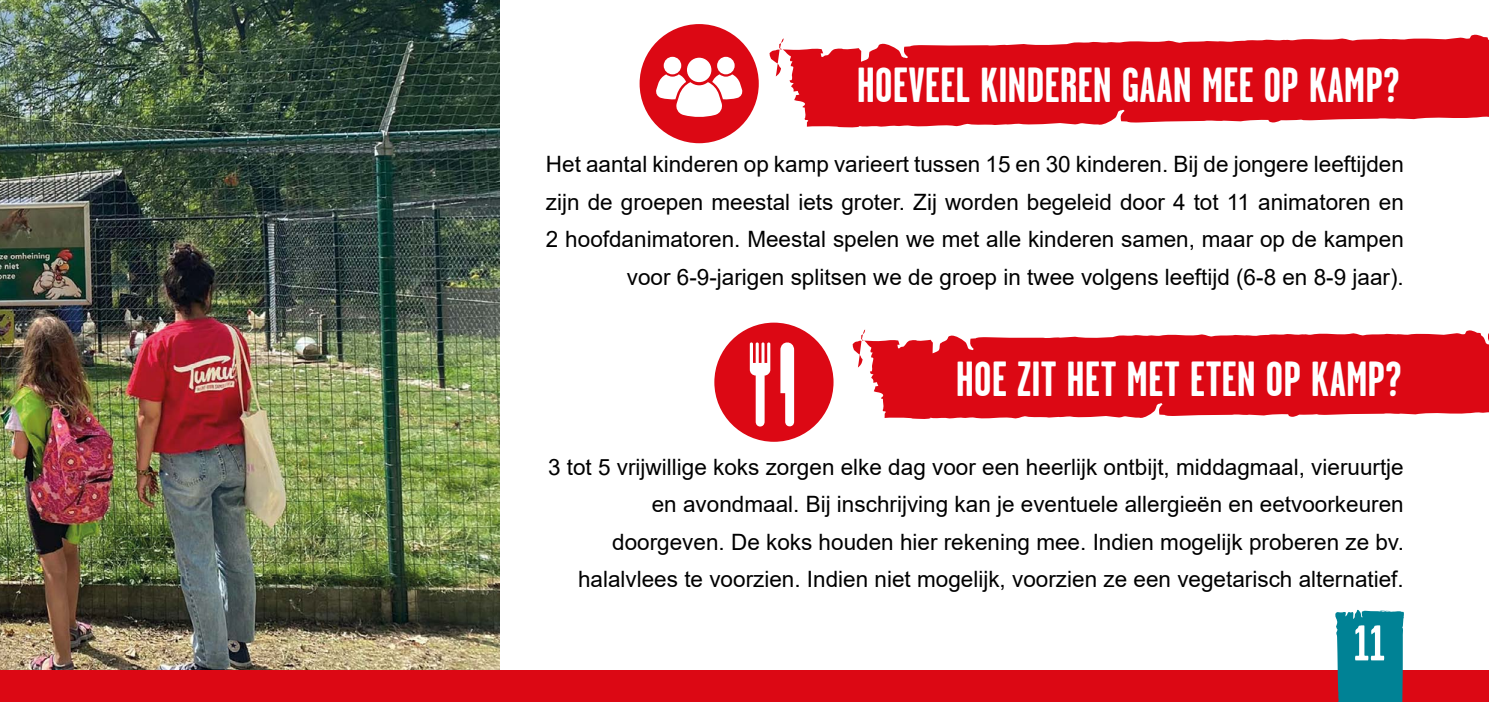
<style>
.page{position:relative;width:1489px;height:702px;background:#fff}
.page>*{position:absolute;margin:0;border:0;box-sizing:border-box;transform-origin:0 0}
.t1{font:700 50px "Garage Gothic";color:#fff}
.t2{font:700 49.25px "Garage Gothic";color:#fff}
.t3{font:22.5px/37.5px "Arial";color:#000;text-align:right}
</style>
<div class="page">
<svg style="left:769px;top:34px;width:719px;height:94px;fill:#dc0814"></svg>
<svg style="left:852px;top:329px;width:636px;height:90px;fill:#dc0814"></svg>
<img style="left:0;top:0;width:500px;height:670px">
<div style="left:0;top:670px;width:1488px;height:32px;background:#dc0814"></div>
<svg style="left:1335px;top:609px;width:68px;height:93px"></svg>
<div style="left:639px;top:24px;width:119px;height:119px;background:#dc0814;border-radius:50%"></div>
<div style="left:663px;top:57px;width:18px;height:17px;background:#fff;border-radius:50%"></div>
<div style="left:687px;top:58px;width:24px;height:24px;background:#fff;border-radius:50%"></div>
<div style="left:717px;top:57px;width:17px;height:17px;background:#fff;border-radius:50%"></div>
<svg style="left:656px;top:74px;width:87px;height:43px"></svg>
<div style="left:714px;top:322px;width:119px;height:120px;background:#dc0814;border-radius:50%"></div>
<svg style="left:749px;top:342px;width:21px;height:85px"></svg>
<svg style="left:780px;top:342px;width:14px;height:85px"></svg>
<h2 class="t2" style="left:857px;top:59px;width:544px">HOEVEEL KINDEREN GAAN MEE OP KAMP?</h2>
<p class="t3" style="left:546px;top:145px;width:859px">Het aantal kinderen op kamp varieert tussen 15 en 30 kinderen. Bij de jongere leeftijden zijn de groepen meestal iets groter. Zij worden begeleid door 4 tot 11 animatoren en 2 hoofdanimatoren. Meestal spelen we met alle kinderen samen, maar op de kampen voor 6-9-jarigen splitsen we de groep in twee volgens leeftijd (6-8 en 8-9 jaar).</p>
<h2 class="t2" style="left:955px;top:353px;width:447px">HOE ZIT HET MET ETEN OP KAMP?</h2>
<p class="t3" style="left:548px;top:447px;width:857px">3 tot 5 vrijwillige koks zorgen elke dag voor een heerlijk ontbijt, middagmaal, vieruurtje en avondmaal. Bij inschrijving kan je eventuele allergieën en eetvoorkeuren doorgeven. De koks houden hier rekening mee. Indien mogelijk proberen ze bv. halalvlees te voorzien. Indien niet mogelijk, voorzien ze een vegetarisch alternatief.</p>
<h1 class="t1" style="left:1353px;top:617px;width:33px">11</h1>
</div>
